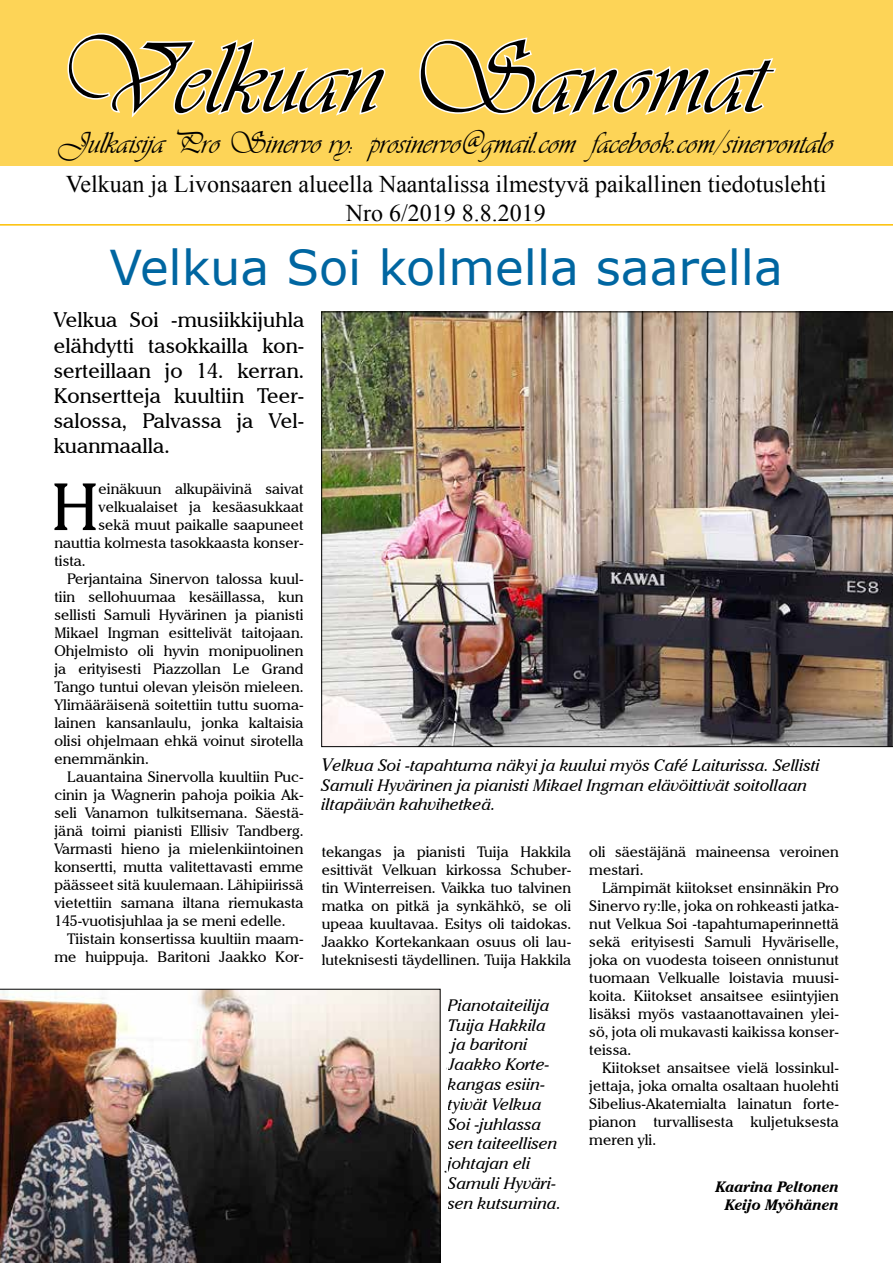
<style>
.page{position:relative;width:893px;height:1263px;background:#fff}
.page>*{position:absolute;margin:0;border:0;box-sizing:border-box;transform-origin:0 0}
.t1{font:105px "Vivaldii";color:#000}
.t2{font:66px "Cheltenham IT Cby BT";color:#000}
.t3{font:48px "Verdana";color:#0066a1}
.t4{font:31.5px "Vivaldii";color:#000}
.t5{font:24px/28.8px "Times New Roman";color:#000;text-align:center}
.t6{font:21px/25.2px "Cheltenham IT Cby BT";color:#000;text-align:justify}
.t7{font:italic 16.5px/19.8px "Cheltenham IT Cby BT";color:#000}
.t8{font:15px/18px "Cheltenham IT Cby BT";color:#000;text-align:justify}
.t9{font:italic 700 15px/18px "Cheltenham IT Cby BT";color:#000;text-align:right}
.s1{font-size:18px}
</style>
<div class="page">
<img style="left:321px;top:311px;width:572px;height:436px">
<div style="left:0;top:0;width:893px;height:166px;background:#fdd457"></div>
<svg style="left:67px;top:33px;width:319px;height:85px"></svg>
<svg style="left:419px;top:37px;width:358px;height:79px"></svg>
<hr style="left:0;top:224px;width:893px;height:2px;background:#fcbf00">
<img style="left:0;top:989px;width:441px;height:274px">
<h1 class="t1" style="left:54px;top:18px;width:713px">Velkuan Sanomat</h1>
<h3 class="t4" style="left:59px;top:125px;width:776px">Julkaisija Pro Sinervo ry: prosinervo@gmail.com facebook.com/sinervontalo</h3>
<h3 class="t5" style="left:66px;top:169px;width:762px">Velkuan ja Livonsaaren alueella Naantalissa ilmestyvä paikallinen tiedotuslehti<br>Nro 6/2019 8.8.2019</h3>
<h3 class="t3" style="left:110px;top:235px;width:675px">Velkua Soi kolmella saarella</h3>
<h3 class="t6" style="left:54px;top:307px;width:252px">Velkua Soi -musiikkijuhla elähdytti tasokkailla kon&shy;serteillaan jo 14. kerran.<br>Konsertteja kuultiin Teer&shy;salossa, Palvassa ja Vel&shy;kuanmaalla.</h3>
<h2 class="t2" style="left:52px;top:466px;width:48px">H</h2>
<p class="t8" style="left:99px;top:479px;width:207px">einäkuun alkupäivinä saivat</p>
<p class="t8" style="left:99px;top:497px;width:207px">velkualaiset ja kesäasukkaat</p>
<p class="t8" style="left:99px;top:515px;width:207px">sekä muut paikalle saapuneet</p>
<p class="t8" style="left:54px;top:533px;width:251px">nauttia kolmesta tasokkaasta konser-</p>
<p class="t8" style="left:54px;top:551px;width:33px">tista.</p>
<p class="t8" style="left:67px;top:569px;width:238px">Perjantaina Sinervon talossa kuul-</p>
<p class="t8" style="left:54px;top:587px;width:251px">tiin sellohuumaa kesäillassa, kun</p>
<p class="t8" style="left:54px;top:605px;width:251px">sellisti Samuli Hyvärinen ja pianisti</p>
<p class="t8" style="left:54px;top:623px;width:251px">Mikael Ingman esittelivät taitojaan.</p>
<p class="t8" style="left:54px;top:641px;width:251px">Ohjelmisto oli hyvin monipuolinen</p>
<p class="t8" style="left:54px;top:659px;width:251px">ja erityisesti Piazzollan Le Grand</p>
<p class="t8" style="left:54px;top:677px;width:251px">Tango tuntui olevan yleisön mieleen.</p>
<p class="t8" style="left:54px;top:695px;width:251px">Ylimääräisenä soitettiin tuttu suoma-</p>
<p class="t8" style="left:54px;top:713px;width:251px">lainen kansanlaulu, jonka kaltaisia</p>
<p class="t8" style="left:54px;top:731px;width:251px">olisi ohjelmaan ehkä voinut sirotella</p>
<p class="t8" style="left:54px;top:749px;width:96px">enemmänkin.</p>
<p class="t8" style="left:67px;top:767px;width:238px">Lauantaina Sinervolla kuultiin Puc-</p>
<p class="t8" style="left:54px;top:785px;width:251px">cinin ja Wagnerin pahoja poikia Ak-</p>
<p class="t8" style="left:54px;top:803px;width:251px">seli Vanamon tulkitsemana. Säestä-</p>
<p class="t8" style="left:54px;top:821px;width:251px">jänä toimi pianisti Ellisiv Tandberg.</p>
<p class="t8" style="left:54px;top:839px;width:251px">Varmasti hieno ja mielenkiintoinen</p>
<p class="t8" style="left:54px;top:857px;width:251px">konsertti, mutta valitettavasti emme</p>
<p class="t8" style="left:54px;top:875px;width:251px">päässeet sitä kuulemaan. Lähipiirissä</p>
<p class="t8" style="left:54px;top:893px;width:251px">vietettiin samana iltana riemukasta</p>
<p class="t8" style="left:54px;top:911px;width:233px">145-vuotisjuhlaa ja se meni edelle.</p>
<p class="t8" style="left:67px;top:929px;width:238px">Tiistain konsertissa kuultiin maam-</p>
<p class="t8" style="left:54px;top:947px;width:251px">me huippuja. Baritoni Jaakko Kor-</p>
<p class="t7" style="left:322px;top:755px;width:500px"><span class="s1">V</span>elkua Soi -tapahtuma näkyi ja kuului myös Café Laiturissa. Sellisti<br>Samuli Hyvärinen ja pianisti Mikael Ingman elävöittivät soitollaan iltapäivän kahvihetkeä.</p>
<p class="t8" style="left:589px;top:842px;width:251px">oli säestäjänä maineensa veroinen mestari.</p>
<p class="t8" style="left:589px;top:878px;width:251px;text-indent:13px">Lämpimät kiitokset ensinnäkin Pro Sinervo ry:lle, joka on rohkeasti jatka&shy;nut Velkua Soi -tapahtumaperinnettä sekä erityisesti Samuli Hyväriselle, joka on vuodesta toiseen onnistunut tuomaan Velkualle loistavia muusi&shy;koita. Kiitokset ansaitsee esiintyjien lisäksi myös vastaanottavainen ylei&shy;sö, jota oli mukavasti kaikissa konser&shy;teissa.</p>
<p class="t8" style="left:589px;top:1058px;width:251px;text-indent:13px">Kiitokset ansaitsee vielä lossinkul&shy;jettaja, joka omalta osaltaan huolehti Sibelius-Akatemialta lainatun forte&shy;pianon turvallisesta kuljetuksesta meren yli.</p>
<p class="t9" style="left:716px;top:1177px;width:125px">Kaarina Peltonen<br>Keijo Myöhänen</p>
<p class="t8" style="left:322px;top:842px;width:251px">tekangas ja pianisti Tuija Hakkila esittivät Velkuan kirkossa Schuber&shy;tin Winterreisen. Vaikka tuo talvinen matka on pitkä ja synkähkö, se oli upeaa kuultavaa. Esitys oli taidokas.<br>Jaakko Kortekankaan osuus oli lau&shy;luteknisesti täydellinen. Tuija Hakkila</p>
<p class="t7" style="left:448px;top:995px;width:115px">Pianotaiteilija<br>Tuija Hakkila ja baritoni<br>Jaakko Korte&shy;kangas esiin&shy;tyivät Velkua<br>Soi -juhlassa sen taiteellisen johtajan eli<br>Samuli Hyväri&shy;sen kutsumina.</p>
</div>
